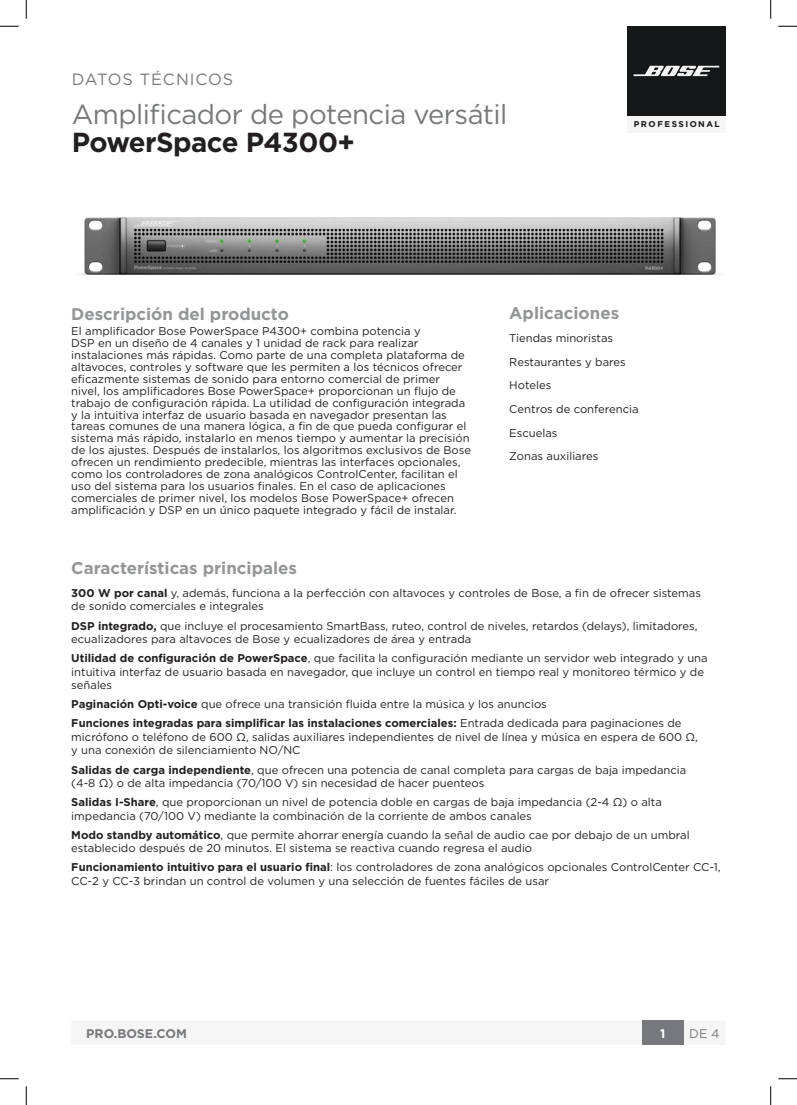
<style>
.page{position:relative;width:797px;height:1105px;background:#fff}
.page>*{position:absolute;margin:0;border:0;box-sizing:border-box;transform-origin:0 0}
.t1{font:27.5px "Gotham";letter-spacing:-.02em;color:#76787b}
.t2{font:700 27.5px "Gotham";letter-spacing:-.02em;color:#231f20}
.t3{font:700 16.88px "Gotham";color:#939598}
.t4{font:16.25px "Gotham";letter-spacing:.055em;color:#76787b}
.t5{font:700 12.5px "Gotham";color:#76787b}
.t6{font:12.5px "Gotham";color:#76787b}
.t7{font:700 12.5px "Gotham";color:#fff}
.t8{font:11.25px/11.9px "Gotham";color:#231f20}
.t9{font:700 8.38px "Gotham";letter-spacing:.185em;color:#161718}
.s1{font-weight:700}
</style>
<div class="page">
<div style="left:72px;top:1021px;width:653px;height:24px;background:#f4f5f4"></div>
<div style="left:642px;top:1021px;width:41px;height:24px;background:#76787b"></div>
<img style="left:77px;top:217px;width:647px;height:58px">
<div style="left:627px;top:26px;width:98px;height:107px;background:#161718"></div>
<div style="left:627px;top:116px;width:98px;height:17px;background:#f4f5f4"></div>
<svg style="left:633px;top:66px;width:86px;height:10px"></svg>
<svg style="left:0;top:25px;width:19px;height:2px"></svg>
<svg style="left:778px;top:25px;width:19px;height:2px"></svg>
<svg style="left:0;top:1078px;width:19px;height:1px"></svg>
<svg style="left:778px;top:1078px;width:19px;height:1px"></svg>
<svg style="left:25px;top:0;width:2px;height:19px"></svg>
<svg style="left:25px;top:1086px;width:2px;height:19px"></svg>
<svg style="left:770px;top:0;width:1px;height:19px"></svg>
<svg style="left:770px;top:1086px;width:1px;height:19px"></svg>
<h3 class="t4" style="left:72px;top:69px;width:163px">DATOS TÉCNICOS</h3>
<h1 class="t1" style="left:72px;top:96px;width:437px">Amplificador de potencia versátil</h1>
<h1 class="t2" style="left:72px;top:125px;width:285px">PowerSpace P4300+</h1>
<p class="t9" style="left:633px;top:119px;width:88px">PROFESSIONAL</p>
<h2 class="t3" style="left:71px;top:303px;width:219px">Descripción del producto</h2>
<p class="t8" style="left:71px;top:325px;width:401px">El amplificador Bose PowerSpace P4300+ combina potencia y<br>DSP en un diseño de 4 canales y 1 unidad de rack para realizar instalaciones más rápidas. Como parte de una completa plataforma de altavoces, controles y software que les permiten a los técnicos ofrecer eficazmente sistemas de sonido para entorno comercial de primer nivel, los amplificadores Bose PowerSpace+ proporcionan un flujo de trabajo de configuración rápida. La utilidad de configuración integrada y la intuitiva interfaz de usuario basada en navegador presentan las tareas comunes de una manera lógica, a fin de que pueda configurar el sistema más rápido, instalarlo en menos tiempo y aumentar la precisión de los ajustes. Después de instalarlos, los algoritmos exclusivos de Bose ofrecen un rendimiento predecible, mientras las interfaces opcionales, como los controladores de zona analógicos ControlCenter, facilitan el uso del sistema para los usuarios finales. En el caso de aplicaciones comerciales de primer nivel, los modelos Bose PowerSpace+ ofrecen amplificación y DSP en un único paquete integrado y fácil de instalar.</p>
<h2 class="t3" style="left:509px;top:302px;width:111px">Aplicaciones</h2>
<p class="t8" style="left:509px;top:326px;width:131px;line-height:23.6px">Tiendas minoristas<br>Restaurantes y bares<br>Hoteles<br>Centros de conferencia<br>Escuelas<br>Zonas auxiliares</p>
<h2 class="t3" style="left:71px;top:557px;width:227px">Características principales</h2>
<p class="t8" style="left:71px;top:586px;width:631px;line-height:13.5px"><span class="s1">300 W por canal</span> y, además, funciona a la perfección con altavoces y controles de Bose, a fin de ofrecer sistemas de sonido comerciales e integrales</p>
<p class="t8" style="left:71px;top:618px;width:628px;line-height:13.5px"><span class="s1">DSP integrado,</span> que incluye el procesamiento SmartBass, ruteo, control de niveles, retardos (delays), limitadores, ecualizadores para altavoces de Bose y ecualizadores de área y entrada</p>
<p class="t8" style="left:71px;top:651px;width:638px;line-height:13.5px"><span class="s1">Utilidad de configuración de PowerSpace</span>, que facilita la configuración mediante un servidor web integrado y una intuitiva interfaz de usuario basada en navegador, que incluye un control en tiempo real y monitoreo térmico y de señales</p>
<p class="t8" style="left:71px;top:694px;width:612px;line-height:19.1px"><span class="s1">Paginación Opti-voice</span> que ofrece una transición fluida entre la música y los anuncios<br><span class="s1">Funciones integradas para simplificar las instalaciones comerciales:</span> Entrada dedicada para paginaciones de</p>
<p class="t8" style="left:71px;top:730px;width:628px;line-height:13.5px">micrófono o teléfono de 600 Ω, salidas auxiliares independientes de nivel de línea y música en espera de 600 Ω, y una conexión de silenciamiento NO/NC</p>
<p class="t8" style="left:71px;top:762px;width:616px;line-height:13.5px"><span class="s1">Salidas de carga independiente</span>, que ofrecen una potencia de canal completa para cargas de baja impedancia (4-8 Ω) o de alta impedancia (70/100 V) sin necesidad de hacer puenteos</p>
<p class="t8" style="left:71px;top:795px;width:592px;line-height:13.5px"><span class="s1">Salidas I-Share</span>, que proporcionan un nivel de potencia doble en cargas de baja impedancia (2-4 Ω) o alta impedancia (70/100 V) mediante la combinación de la corriente de ambos canales</p>
<p class="t8" style="left:71px;top:828px;width:620px;line-height:13.5px"><span class="s1">Modo standby automático</span>, que permite ahorrar energía cuando la señal de audio cae por debajo de un umbral establecido después de 20 minutos. El sistema se reactiva cuando regresa el audio</p>
<p class="t8" style="left:71px;top:860px;width:650px;line-height:13.5px"><span class="s1">Funcionamiento intuitivo para el usuario final</span>: los controladores de zona analógicos opcionales ControlCenter CC-1,<br>CC-2 y CC-3 brindan un control de volumen y una selección de fuentes fáciles de usar</p>
<p class="t5" style="left:86px;top:1025px;width:102px">PRO.BOSE.COM</p>
<p class="t7" style="left:660px;top:1025px;width:7px">1</p>
<p class="t6" style="left:689px;top:1025px;width:32px">DE 4</p>
</div>
